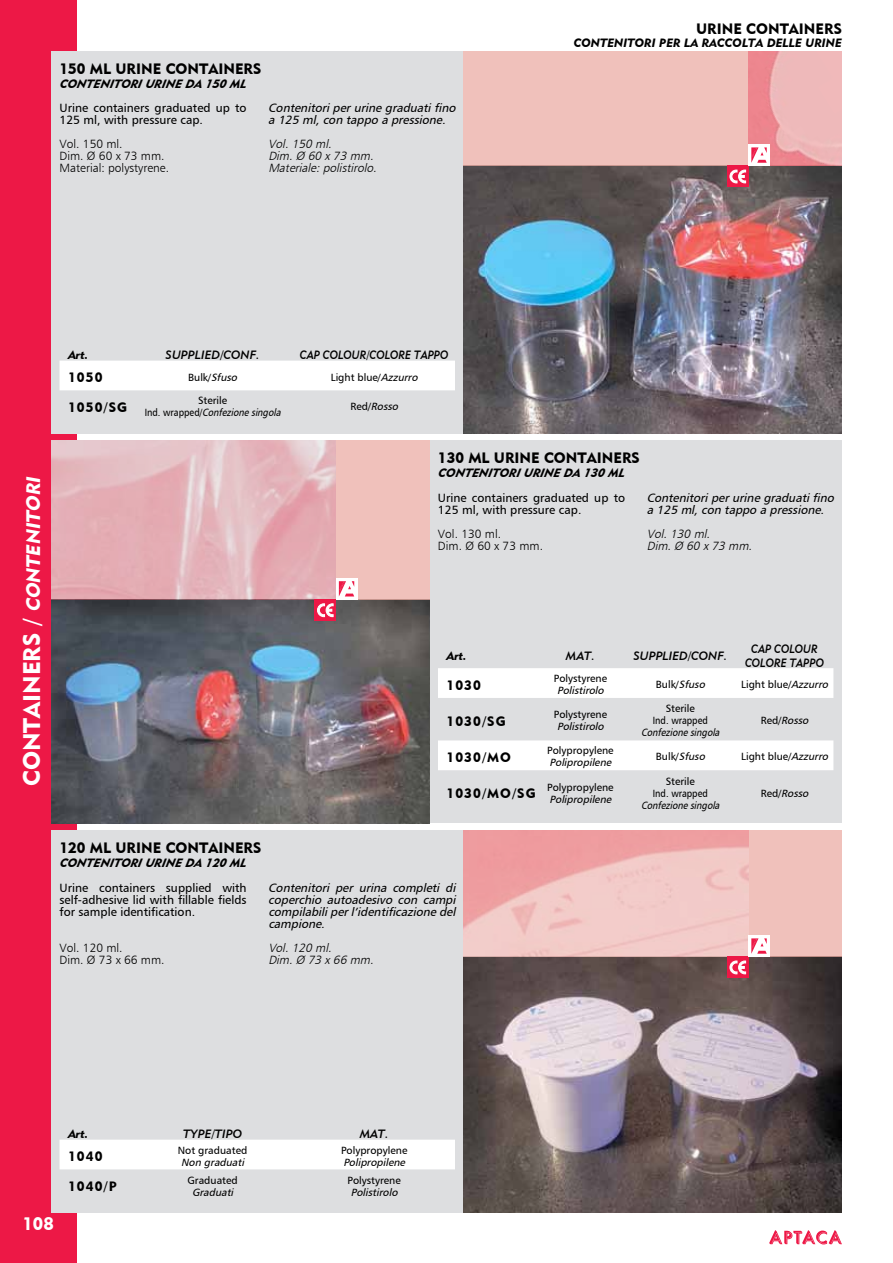
<style>
.page{position:relative;width:893px;height:1263px;background:#fff}
.page>*{position:absolute;margin:0;border:0;box-sizing:border-box;transform-origin:0 0}
.t1{font:24px "Geometric 415 BT Black A";color:#fff}
.t2{font:18px "Geometric 415 BT Black A";color:#fff}
.t3{font:15px "Geometric 415 BT Black A";color:#000}
.t4{font:13.5px "Geometric 415 BT Black A";letter-spacing:.08em;color:#000}
.t5{font:italic 12px/12px "Humanist 777 BT Roman B";color:#000}
.t6{font:12px/12px "Humanist 777 BT Roman B";color:#000}
.t7{font:italic 12px/12px "Humanist 777 BT Light B";color:#000}
.t8{font:12px/12px "Humanist 777 BT Light B";color:#000}
.t9{font:italic 12px "Geometric 415 BT Black Italic A";color:#000}
.t10{font:12px "Geometric 415 BT Black Italic A";color:#000}
.t11{font:12px "Geometric 415 BT Medium Italic A";color:#000}
.t12{font:12px/14.4px "Geometric 415 BT Medium Italic A";color:#000;text-align:center;scale:.89 1}
.t13{font:10.5px/12px "Humanist 777 BT Roman B";color:#000;text-align:center}
.t14{font:italic 10.5px "Humanist 777 BT Roman B";color:#000}
.t15{font:italic 10.5px "Humanist 777 BT Roman B";color:#000;scale:.87 1}
.s1{font-style:italic}
.s2{font-style:normal}
.s3{font-style:italic;font-size:19.5px}
</style>
<div class="page">
<div style="left:0;top:0;width:76px;height:1263px;background:#ed1846"></div>
<svg style="left:769px;top:1230px;width:73px;height:14px"></svg>
<div style="left:51px;top:51px;width:791px;height:383px;background:#dddee0"></div>
<div style="left:51px;top:440px;width:791px;height:383px;background:#dddee0"></div>
<div style="left:51px;top:830px;width:791px;height:383px;background:#dddee0"></div>
<img style="left:463px;top:183px;width:379px;height:251px">
<img style="left:463px;top:957px;width:379px;height:256px">
<div style="left:767px;top:830px;width:75px;height:127px;background:#f0c1bb"></div>
<img style="left:51px;top:600px;width:378px;height:223px">
<img style="left:51px;top:440px;width:266px;height:160px">
<div style="left:60px;top:361px;width:395px;height:29px;background:#fff"></div>
<svg style="left:438px;top:668px;width:395px;height:102px"></svg>
<div style="left:60px;top:1140px;width:395px;height:29px;background:#fff"></div>
<div style="left:727px;top:166px;width:21px;height:21px;background:#ed1846"></div>
<svg style="left:463px;top:51px;width:379px;height:132px;background:#dcadaa"></svg>
<div style="left:727px;top:957px;width:21px;height:21px;background:#ed1846"></div>
<div style="left:748px;top:935px;width:22px;height:22px;background:#fff"></div>
<svg style="left:463px;top:830px;width:304px;height:144px;background:#dfadac"></svg>
<div style="left:315px;top:600px;width:21px;height:21px;background:#ed1846"></div>
<svg style="left:317px;top:440px;width:112px;height:177px;background:#e2b4b2"></svg>
<h3 class="t3" style="left:60px;top:60px;width:203px">150 ML URINE CONTAINERS</h3>
<p class="t9" style="left:60px;top:77px;width:191px">CONTENITORIURINE DA 150 ML</p>
<p class="t6" style="left:60px;top:102px;width:189px">Urine containers graduated up to<br>125 ml, with pressure cap.</p>
<p class="t8" style="left:60px;top:138px;width:111px">Vol. 150 ml.<br>Dim. Ø 60 x 73 mm.<br>Material: polystyrene.</p>
<p class="t5" style="left:268px;top:102px;width:192px">Contenitoriperurine graduatifino a 125 ml,con tappo a pressione.</p>
<p class="t7" style="left:268px;top:138px;width:113px">Vol.150 ml.<br>Dim.Ø 60 x73 mm.<br>Materiale:polistirolo.</p>
<p class="t10" style="left:68px;top:348px;width:22px">Art.</p>
<p class="t11" style="left:166px;top:348px;width:95px">SUPPLIED/CONF.</p>
<p class="t12" style="left:300px;top:348px;width:168px">CAP COLOUR/COLORE TAPPO</p>
<p class="t4" style="left:68px;top:369px;width:36px">1050</p>
<p class="t13" style="left:188px;top:371px;width:53px">Bulk/<span class="s1">Sfuso</span></p>
<p class="t13" style="left:331px;top:371px;width:91px">Light blue/<span class="s1">Azzurro</span></p>
<p class="t4" style="left:68px;top:399px;width:61px">1050/SG</p>
<p class="t13" style="left:145px;top:395px;width:140px">Sterile<br>I n d . w r a p p e d /<span class="s1">Confezionesingola</span></p>
<p class="t14" style="left:350px;top:400px;width:52px"><span class="s2">Red/</span>Rosso</p>
<h3 class="t3" style="left:696px;top:19px;width:147px">URINE CONTAINERS</h3>
<p class="t10" style="left:574px;top:35px;width:270px">CONTENITORI PER LA RACCOLTA DELLE URINE</p>
<h1 class="t1" style="left:17px;top:786px;width:315px;rotate:-90deg">C O N TAI N E RS / <span class="s3">CONTENITORI</span></h1>
<h3 class="t3" style="left:438px;top:449px;width:203px">130 ML URINE CONTAINERS</h3>
<p class="t9" style="left:438px;top:466px;width:191px">CONTENITORIURINE DA 130 ML</p>
<p class="t6" style="left:438px;top:491px;width:189px">Urine containers graduated up to<br>125 ml, with pressure cap.</p>
<p class="t8" style="left:438px;top:527px;width:107px">Vol. 130 ml.<br>Dim. Ø 60 x 73 mm.</p>
<p class="t5" style="left:647px;top:491px;width:192px">Contenitoriperurine graduatifino a 125 ml,con tappo a pressione.</p>
<p class="t7" style="left:647px;top:527px;width:110px">Vol.130 ml.<br>Dim.Ø 60 x73 mm.</p>
<p class="t10" style="left:446px;top:649px;width:22px">Art.</p>
<p class="t11" style="left:566px;top:649px;width:30px">MAT.</p>
<p class="t11" style="left:633px;top:649px;width:95px">SUPPLIED/CONF.</p>
<p class="t12" style="left:745px;top:641px;width:90px">CAP COLOUR<br>COLORE TAPPO</p>
<p class="t4" style="left:446px;top:677px;width:36px">1030</p>
<p class="t13" style="left:554px;top:672px;width:55px">Polystyrene</p>
<p class="t14" style="left:557px;top:684px;width:51px">Polistirolo</p>
<p class="t13" style="left:656px;top:678px;width:53px">Bulk/<span class="s1">Sfuso</span></p>
<p class="t13" style="left:741px;top:678px;width:91px">Light blue/<span class="s1">Azzurro</span></p>
<p class="t4" style="left:446px;top:713px;width:61px">1030/SG</p>
<p class="t13" style="left:554px;top:708px;width:55px">Polystyrene</p>
<p class="t14" style="left:557px;top:720px;width:51px">Polistirolo</p>
<p class="t4" style="left:446px;top:748px;width:66px">1030/MO</p>
<p class="t13" style="left:547px;top:744px;width:68px">Polypropylene</p>
<p class="t14" style="left:550px;top:756px;width:66px">Polipropilene</p>
<p class="t4" style="left:446px;top:785px;width:91px">1030/MO/SG</p>
<p class="t13" style="left:547px;top:781px;width:68px">Polypropylene</p>
<p class="t14" style="left:550px;top:793px;width:66px">Polipropilene</p>
<h3 class="t3" style="left:60px;top:838px;width:203px">120 ML URINE CONTAINERS</h3>
<p class="t9" style="left:60px;top:856px;width:191px">CONTENITORIURINE DA 120 ML</p>
<p class="t6" style="left:60px;top:881px;width:189px;text-align:justify">Urine containers supplied with self-adhesive lid with fillable fields for sample identification.</p>
<p class="t8" style="left:60px;top:941px;width:107px">Vol. 120 ml.<br>Dim. Ø 73 x 66 mm.</p>
<p class="t5" style="left:268px;top:881px;width:192px;text-align:justify">Contenitori per urina completi di coperchio autoadesivo con campi compilabiliperl’identificazione del campione.</p>
<p class="t7" style="left:268px;top:941px;width:110px">Vol.120 ml.<br>Dim.Ø 73 x66 mm.</p>
<p class="t13" style="left:653px;top:702px;width:57px">Sterile<br>Ind. wrapped</p>
<p class="t15" style="left:641px;top:726px;width:94px">Confezionesingola</p>
<p class="t14" style="left:761px;top:714px;width:52px"><span class="s2">Red/</span>Rosso</p>
<p class="t13" style="left:656px;top:750px;width:53px">Bulk/<span class="s1">Sfuso</span></p>
<p class="t13" style="left:741px;top:750px;width:91px">Light blue/<span class="s1">Azzurro</span></p>
<p class="t13" style="left:653px;top:775px;width:57px">Sterile<br>Ind. wrapped</p>
<p class="t15" style="left:641px;top:799px;width:94px">Confezionesingola</p>
<p class="t14" style="left:761px;top:787px;width:52px"><span class="s2">Red/</span>Rosso</p>
<p class="t10" style="left:68px;top:1127px;width:22px">Art.</p>
<p class="t11" style="left:183px;top:1127px;width:60px">TYPE/TIPO</p>
<p class="t11" style="left:360px;top:1127px;width:30px">MAT.</p>
<p class="t4" style="left:68px;top:1148px;width:36px">1040</p>
<p class="t13" style="left:178px;top:1144px;width:71px">Not graduated</p>
<p class="t14" style="left:181px;top:1156px;width:67px">Non graduati</p>
<p class="t13" style="left:341px;top:1144px;width:68px">Polypropylene</p>
<p class="t14" style="left:343px;top:1156px;width:66px">Polipropilene</p>
<p class="t4" style="left:68px;top:1178px;width:50px">1040/P</p>
<p class="t13" style="left:187px;top:1174px;width:52px">Graduated</p>
<p class="t14" style="left:192px;top:1185px;width:45px">Graduati</p>
<p class="t13" style="left:347px;top:1174px;width:55px">Polystyrene</p>
<p class="t14" style="left:351px;top:1185px;width:51px">Polistirolo</p>
<h2 class="t2" style="left:23px;top:1213px;width:33px">108</h2>
</div>
